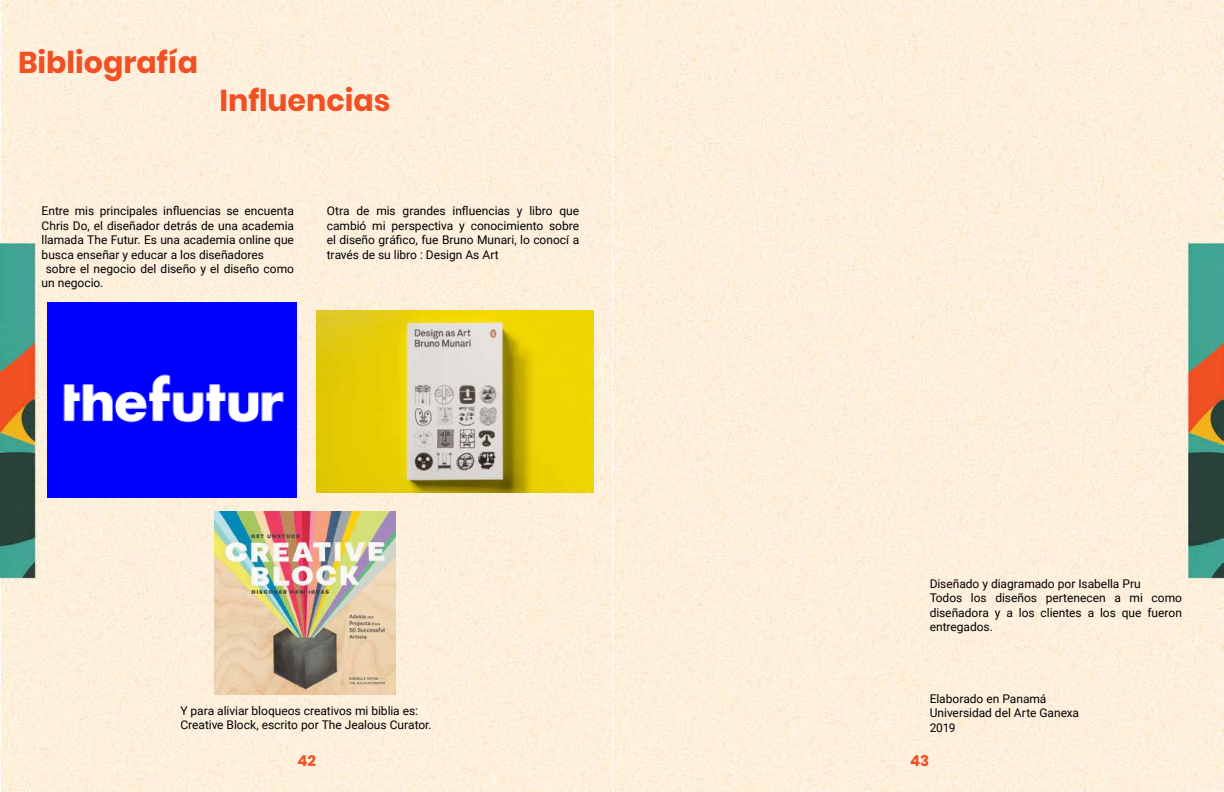
<style>
.page{position:relative;width:1224px;height:792px;background:#fef0dd}
.page>*{position:absolute;margin:0;border:0;box-sizing:border-box;transform-origin:0 0}
.t1{font:700 30px "Poppins";color:#f05023}
.t2{font:700 15px "Poppins";color:#f05023}
.t3{font:12px/14.4px "Roboto";color:#000}
</style>
<div class="page">
<img style="left:47px;top:303px;width:250px;height:195px">
<img style="left:317px;top:310px;width:277px;height:183px">
<img style="left:214px;top:511px;width:182px;height:183px">
<h1 class="t1" style="left:18px;top:45px;width:182px">Bibliografía</h1>
<h1 class="t1" style="left:219px;top:83px;width:173px">Influencias</h1>
<p class="t3" style="left:42px;top:203px;width:254px">Entre mis principales influencias se encuenta</p>
<p class="t3" style="left:42px;top:218px;width:254px">Chris Do, el diseñador detrás de una academia</p>
<p class="t3" style="left:42px;top:232px;width:254px">llamada The Futur. Es una academia online que</p>
<p class="t3" style="left:42px;top:247px;width:224px">busca enseñar y educar a los diseñadores</p>
<p class="t3" style="left:46px;top:261px;width:250px">sobre el negocio del diseño y el diseño como</p>
<p class="t3" style="left:42px;top:275px;width:63px">un negocio.</p>
<p class="t3" style="left:327px;top:203px;width:254px;text-align:justify">Otra de mis grandes influencias y libro que cambió mi perspectiva y conocimiento sobre el diseño gráfico, fue Bruno Munari, lo conocí a través de su libro : Design As Art</p>
<p class="t3" style="left:180px;top:703px;width:253px">Y para aliviar bloqueos creativos mi biblia es:<br>Creative Block, escrito por The Jealous Curator.</p>
<p class="t3" style="left:930px;top:576px;width:254px">Diseñado y diagramado por Isabella Pru<br>Todos los diseños pertenecen a mi como diseñadora y a los clientes a los que fueron entregados.</p>
<p class="t3" style="left:930px;top:691px;width:151px">Elaborado en Panamá<br>Universidad del Arte Ganexa<br>2019</p>
<p class="t2" style="left:297px;top:752px;width:20px">42</p>
<p class="t2" style="left:910px;top:752px;width:21px">43</p>
</div>
